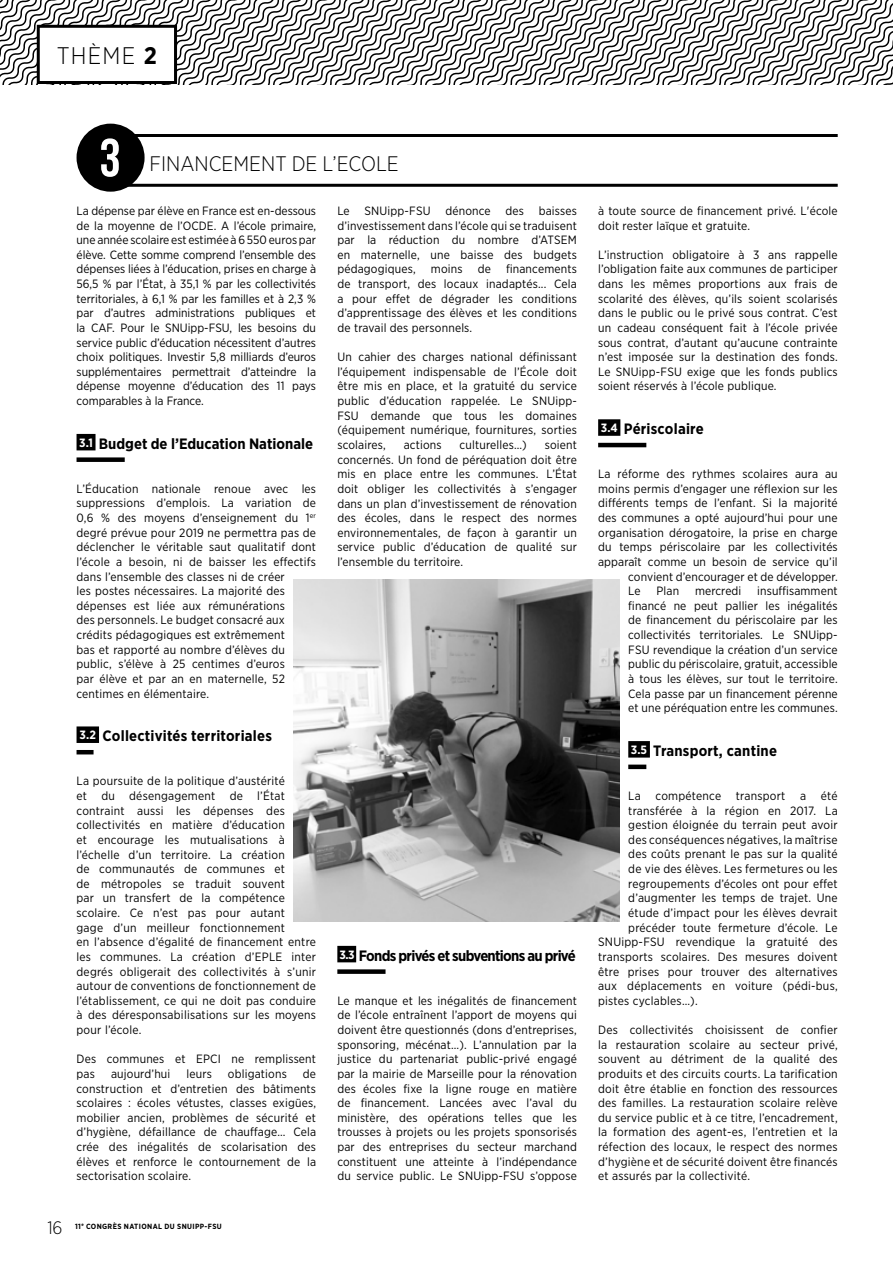
<style>
.page{position:relative;width:893px;height:1263px;background:#fff}
.page>*{position:absolute;margin:0;border:0;box-sizing:border-box;transform-origin:0 0}
.t1{font:53.7px "Bebas Neue";color:#fff}
.t2{font:300 24px "Gotham Narrow";letter-spacing:.05em;color:#000}
.t3{font:300 21px "Gotham Narrow";color:#000}
.t4{font:300 18px "Gotham Narrow";color:#000}
.t5{font:700 15px "Gotham Narrow";color:#000}
.t6{font:700 15px "Gotham Narrow";letter-spacing:-.045em;color:#000}
.t7{font:12px/14.7px "Gotham Narrow";letter-spacing:.015em;color:#000;text-align:justify}
.t8{font:700 7.5px "Gotham Narrow";letter-spacing:.05em;color:#000}
.s1{font-weight:700}
.s2{font-size:12px;color:#fff}
</style>
<div class="page">
<svg style="left:0;top:0;width:893px;height:84px"></svg>
<div style="left:38px;top:26px;width:138px;height:56px;background:#fff"></div>
<div style="left:37px;top:25px;width:140px;height:59px;border:3px solid #000"></div>
<hr style="left:111px;top:134px;width:727px;height:3px;background:#000">
<hr style="left:111px;top:184px;width:727px;height:3px;background:#000">
<div style="left:77px;top:124px;width:68px;height:68px;background:#000;border-radius:50%"></div>
<div style="left:77px;top:457px;width:48px;height:5px;background:#000"></div>
<div style="left:77px;top:434px;width:19px;height:16px;background:#000"></div>
<hr style="left:77px;top:750px;width:17px;height:4px;background:#000">
<div style="left:77px;top:726px;width:22px;height:17px;background:#000"></div>
<div style="left:337px;top:969px;width:49px;height:5px;background:#000"></div>
<div style="left:337px;top:946px;width:19px;height:16px;background:#000"></div>
<hr style="left:598px;top:443px;width:48px;height:4px;background:#000">
<div style="left:598px;top:419px;width:22px;height:17px;background:#000"></div>
<hr style="left:628px;top:765px;width:18px;height:4px;background:#000">
<div style="left:628px;top:741px;width:22px;height:17px;background:#000"></div>
<img style="left:293px;top:579px;width:327px;height:343px">
<h2 class="t2" style="left:57px;top:41px;width:102px">THÈME <span class="s1">2</span></h2>
<h1 class="t1" style="left:99px;top:128px;width:23px">3</h1>
<h3 class="t3" style="left:150px;top:151px;width:251px">FINANCEMENT DE L’ECOLE</h3>
<p class="t7" style="left:77px;top:203px;width:241px">La dépense par élève en France est en-dessous de la moyenne de l’OCDE. A l’école primaire, une année scolaire est estimée à 6 550 euros par élève. Cette somme comprend l’ensemble des dépenses liées à l’éducation, prises en charge à 56,5 % par l’État, à 35,1 % par les collectivités territoriales, à 6,1 % par les familles et à 2,3 % par d’autres administrations publiques et la CAF. Pour le SNUipp-FSU, les besoins du service public d’éducation nécessitent d’autres choix politiques. Investir 5,8 milliards d’euros supplémentaires permettrait d’atteindre la dépense moyenne d’éducation des 11 pays comparables à la France.</p>
<p class="t5" style="left:79px;top:434px;width:235px"><span class="s2">3.1</span> Budget de l’Education Nationale</p>
<p class="t7" style="left:77px;top:481px;width:241px;text-align:left">L’Éducation nationale renoue avec les suppressions d’emplois. La variation de 0,6 % des moyens d’enseignement du 1<sup>er </sup>degré prévue pour 2019 ne permettra pas de déclencher le véritable saut qualitatif dont l’école a besoin, ni de baisser les effectifs dans l’ensemble des classes ni de créer<br>les postes nécessaires. La majorité des dépenses est liée aux rémunérations<br>des personnels. Le budget consacré aux crédits pédagogiques est extrêmement<br>bas et rapporté au nombre d’élèves du public, s’élève à 25 centimes d’euros<br>par élève et par an en maternelle, 52 centimes en élémentaire.</p>
<p class="t5" style="left:79px;top:726px;width:194px"><span class="s2">3.2</span> Collectivités territoriales</p>
<p class="t7" style="left:77px;top:773px;width:241px;text-align:left">La poursuite de la politique d’austérité<br>et du désengagement de l’État contraint aussi les dépenses des collectivités en matière d’éducation<br>et encourage les mutualisations à l’échelle d’un territoire. La création<br>de communautés de communes et<br>de métropoles se traduit souvent<br>par un transfert de la compétence scolaire. Ce n’est pas pour autant<br>gage d’un meilleur fonctionnement<br>en l’absence d’égalité de financement entre les communes. La création d’EPLE inter degrés obligerait des collectivités à s’unir autour de conventions de fonctionnement de l’établissement, ce qui ne doit pas conduire à des déresponsabilisations sur les moyens pour l’école.</p>
<p class="t7" style="left:77px;top:1051px;width:241px">Des communes et EPCI ne remplissent pas</p>
<p class="t7" style="left:337px;top:203px;width:241px">Le SNUipp-FSU dénonce des baisses d’investissement dans l’école qui se traduisent par la réduction du nombre d’ATSEM en maternelle, une baisse des budgets pédagogiques,</p>
<p class="t7" style="left:337px;top:262px;width:241px;text-indent:169px">financements de transport, des locaux inadaptés... Cela a pour effet de dégrader les conditions d’apprentissage des élèves et les conditions de travail des personnels.</p>
<p class="t7" style="left:337px;top:349px;width:241px">Un cahier des charges national définissant l’équipement indispensable de l’École doit être mis en place, et la gratuité du service public d’éducation rappelée. Le SNUipp-FSU demande que tous les domaines (équipement numérique, fournitures, sorties scolaires,</p>
<p class="t7" style="left:431px;top:262px;width:33px">moins</p>
<p class="t7" style="left:478px;top:262px;width:15px">de</p>
<p class="t7" style="left:404px;top:437px;width:40px">actions</p>
<p class="t7" style="left:460px;top:437px;width:69px">culturelles…)</p>
<p class="t7" style="left:337px;top:437px;width:241px;text-indent:207px">soient concernés. Un fond de péréquation doit être mis en place entre les communes. L’État doit obliger les collectivités à s’engager dans un plan d’investissement de rénovation des écoles, dans le respect des normes environnementales, de façon à garantir un service public d’éducation de qualité sur l’ensemble du territoire.</p>
<p class="t6" style="left:339px;top:946px;width:238px"><span class="s2">3.3</span> Fonds privés et subventions au privé</p>
<p class="t7" style="left:337px;top:993px;width:241px">Le manque et les inégalités de financement de l’école entraînent l’apport de moyens qui doivent être questionnés (dons d’entreprises, sponsoring, mécénat…). L’annulation par la justice du partenariat public-privé engagé par la mairie de Marseille pour la rénovation des écoles fixe la ligne rouge en matière de financement. Lancées avec l’aval du ministère, des opérations telles que les trousses à projets ou les projets sponsorisés par des entreprises du secteur marchand constituent une atteinte à l’indépendance du service public. Le SNUipp-FSU s’oppose</p>
<p class="t7" style="left:77px;top:1066px;width:241px;text-indent:226px">de construction et d’entretien des bâtiments scolaires : écoles vétustes, classes exigües, mobilier ancien, problèmes de sécurité et d’hygiène, défaillance de chauffage… Cela crée des inégalités de scolarisation des élèves et renforce le contournement de la sectorisation scolaire.</p>
<p class="t7" style="left:111px;top:1066px;width:61px">aujourd’hui</p>
<p class="t7" style="left:186px;top:1066px;width:27px">leurs</p>
<p class="t7" style="left:228px;top:1066px;width:60px">obligations</p>
<h3 class="t4" style="left:47px;top:1216px;width:16px">16</h3>
<p class="t8" style="left:75px;top:1221px;width:148px">11<sup>e</sup> CONGRÈS NATIONAL DU SNUIPP-FSU</p>
<p class="t7" style="left:598px;top:203px;width:241px">à toute source de financement privé. L'école doit rester laïque et gratuite.</p>
<p class="t7" style="left:598px;top:247px;width:241px">L’instruction obligatoire à 3 ans rappelle l’obligation faite aux communes de participer dans les mêmes proportions aux frais de scolarité des élèves, qu’ils soient scolarisés dans le public ou le privé sous contrat. C’est un cadeau conséquent fait à l’école privée sous contrat, d’autant qu’aucune contrainte n’est imposée sur la destination des fonds.<br>Le SNUipp-FSU exige que les fonds publics soient réservés à l’école publique.</p>
<p class="t5" style="left:601px;top:419px;width:104px"><span class="s2">3.4</span> Périscolaire</p>
<p class="t7" style="left:598px;top:466px;width:241px">La réforme des rythmes scolaires aura au</p>
<p class="t7" style="left:598px;top:481px;width:241px">moins permis d’engager une réflexion sur les</p>
<p class="t7" style="left:598px;top:496px;width:241px">différents temps de l’enfant. Si la majorité</p>
<p class="t7" style="left:598px;top:510px;width:241px">des communes a opté aujourd’hui pour une</p>
<p class="t7" style="left:598px;top:525px;width:241px">organisation dérogatoire, la prise en charge</p>
<p class="t7" style="left:598px;top:539px;width:241px">du temps périscolaire par les collectivités</p>
<p class="t7" style="left:598px;top:554px;width:241px">apparaît comme un besoin de service qu’il</p>
<p class="t7" style="left:628px;top:569px;width:211px">convient d’encourager et de développer.</p>
<p class="t7" style="left:628px;top:583px;width:14px">Le</p>
<p class="t7" style="left:657px;top:583px;width:24px">Plan</p>
<p class="t7" style="left:695px;top:583px;width:48px">mercredi</p>
<p class="t7" style="left:628px;top:583px;width:211px;text-indent:129px">insuffisamment financé ne peut pallier les inégalités de financement du périscolaire par les collectivités territoriales. Le SNUipp-FSU revendique la création d’un service public du périscolaire, gratuit, accessible à tous les élèves, sur tout le territoire.<br>Cela passe par un financement pérenne et une péréquation entre les communes.</p>
<p class="t5" style="left:631px;top:741px;width:148px"><span class="s2">3.5</span> Transport, cantine</p>
<p class="t7" style="left:628px;top:788px;width:211px">La compétence transport a été</p>
<p class="t7" style="left:628px;top:803px;width:211px">transférée à la région en 2017. La</p>
<p class="t7" style="left:628px;top:817px;width:211px">gestion éloignée du terrain peut avoir</p>
<p class="t7" style="left:628px;top:832px;width:211px">des conséquences négatives, la maîtrise</p>
<p class="t7" style="left:628px;top:847px;width:211px">des coûts prenant le pas sur la qualité</p>
<p class="t7" style="left:628px;top:861px;width:211px">de vie des élèves. Les fermetures ou les</p>
<p class="t7" style="left:628px;top:876px;width:211px">regroupements d’écoles ont pour effet</p>
<p class="t7" style="left:628px;top:890px;width:211px">d’augmenter les temps de trajet. Une</p>
<p class="t7" style="left:628px;top:905px;width:211px">étude d’impact pour les élèves devrait</p>
<p class="t7" style="left:628px;top:920px;width:211px">précéder toute fermeture d’école. Le</p>
<p class="t7" style="left:598px;top:934px;width:241px">SNUipp-FSU revendique la gratuité des</p>
<p class="t7" style="left:598px;top:949px;width:241px">transports scolaires. Des mesures doivent</p>
<p class="t7" style="left:598px;top:964px;width:241px">être prises pour trouver des alternatives</p>
<p class="t7" style="left:598px;top:978px;width:241px">aux déplacements en voiture (pédi-bus,</p>
<p class="t7" style="left:598px;top:993px;width:101px">pistes cyclables…).</p>
<p class="t7" style="left:598px;top:1022px;width:241px">Des collectivités choisissent de confier la restauration scolaire au secteur privé, souvent au détriment de la qualité des produits et des circuits courts. La tarification doit être établie en fonction des ressources des familles. La restauration scolaire relève du service public et à ce titre, l’encadrement, la formation des agent-es, l’entretien et la réfection des locaux, le respect des normes d’hygiène et de sécurité doivent être financés et assurés par la collectivité.</p>
</div>
